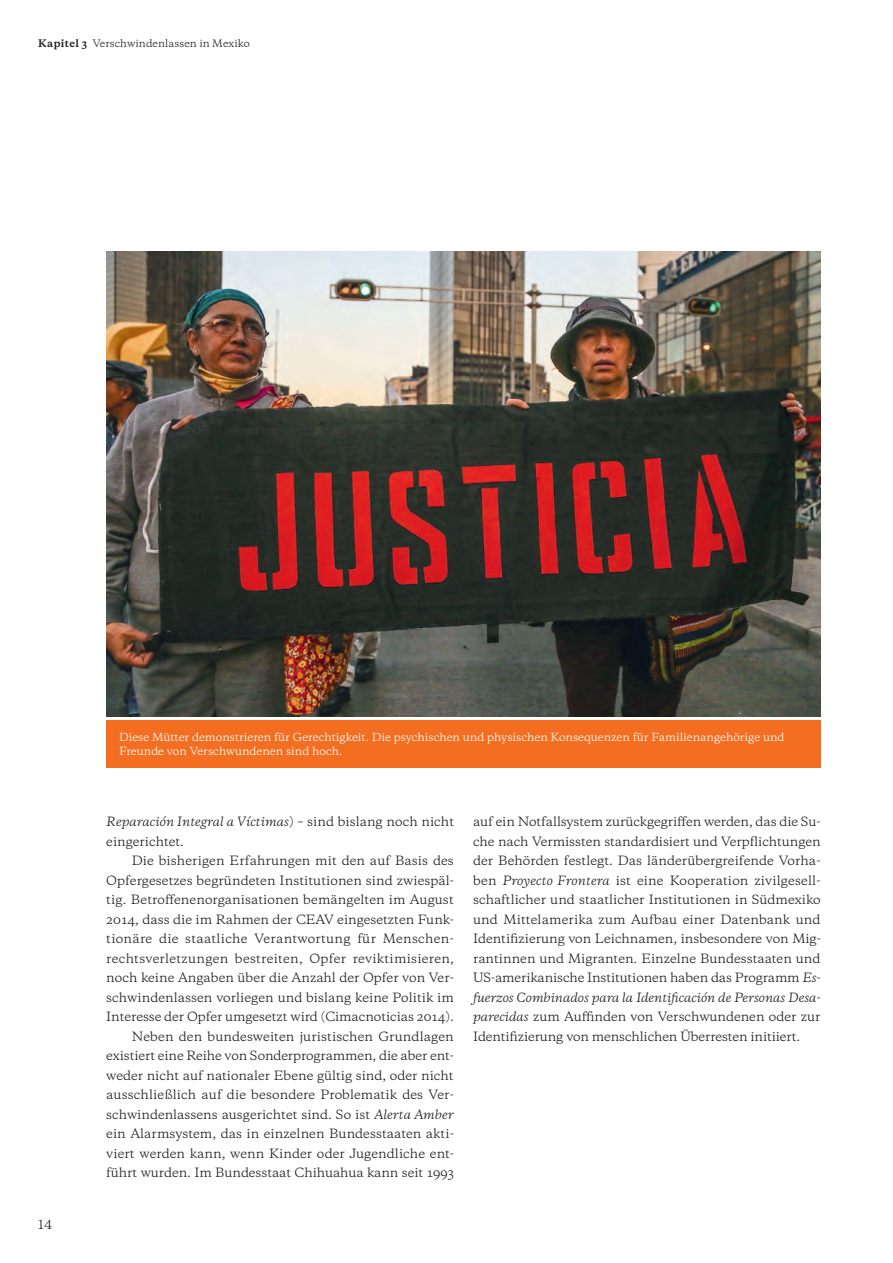
<style>
.page{position:relative;width:893px;height:1263px;background:#fff}
.page>*{position:absolute;margin:0;border:0;box-sizing:border-box;transform-origin:0 0}
.t1{font:12px/19.5px "Galaxie Copernicus";color:#231f20}
.t2{font:10.5px/13.5px "Galaxie Copernicus";color:#fff}
.t3{font:9.75px "Galaxie Copernicus";letter-spacing:.005em;color:#231f20}
.s1{font-weight:700}
.s2{font-style:italic}
</style>
<div class="page">
<img style="left:106px;top:252px;width:715px;height:464px">
<div style="left:106px;top:720px;width:715px;height:48px;background:#f36e21"></div>
<p class="t3" style="left:38px;top:36px;width:213px"><span class="s1">Kapitel 3</span> Verschwindenlassen in Mexiko</p>
<p class="t2" style="left:119px;top:731px;width:667px">Diese Mütter demonstrieren für Gerechtigkeit. Die psychischen und physischen Konsequenzen für Familienangehörige und<br>Freunde von Verschwundenen sind hoch.</p>
<p class="t1" style="left:38px;top:1214px;width:15px">14</p>
<p class="t1" style="left:106px;top:812px;width:349px"><span class="s2">Reparación Integral a Víctimas</span>) – sind bislang noch nicht eingerichtet.</p>
<p class="t1" style="left:106px;top:851px;width:349px;text-align:right">Die bisherigen Erfahrungen mit den auf Basis des Opfergesetzes begründeten Institutionen sind zwiespäl&shy;tig. Betroffenenorganisationen bemängelten im August 2014, dass die im Rahmen der CEAV eingesetzten Funk&shy;tionäre die staatliche Verantwortung für Menschen&shy;rechtsverletzungen bestreiten, Opfer reviktimisieren, noch keine Angaben über die Anzahl der Opfer von Ver&shy;schwindenlassen vorliegen und bislang keine Politik im Interesse der Opfer umgesetzt wird (Cimacnoticias 2014).<br>Neben den bundesweiten juristischen Grundlagen existiert eine Reihe von Sonderprogrammen, die aber ent&shy;weder nicht auf nationaler Ebene gültig sind, oder nicht ausschließlich auf die besondere Problematik des Ver&shy;schwindenlassens ausgerichtet sind. So ist <span class="s2">Alerta Amber </span>ein Alarmsystem, das in einzelnen Bundesstaaten akti&shy;viert werden kann, wenn Kinder oder Jugendliche ent&shy;führt wurden. Im Bundesstaat Chihuahua kann seit 1993</p>
<p class="t1" style="left:473px;top:812px;width:349px;text-align:justify">auf ein Notfallsystem zurückgegriffen werden, das die Su&shy;che nach Vermissten standardisiert und Verpflichtungen der Behörden festlegt. Das länderübergreifende Vorha&shy;ben <span class="s2">Proyecto Frontera</span> ist eine Kooperation zivilgesell&shy;schaftlicher und staatlicher Institutionen in Südmexiko und Mittelamerika zum Aufbau einer Datenbank und Identifizierung von Leichnamen, insbesondere von Mig&shy;rantinnen und Migranten. Einzelne Bundesstaaten und US-amerikanische Institutionen haben das Programm <span class="s2">Es&shy;fuerzos Combinados para la Identificación de Personas Desa&shy;parecidas</span> zum Auffinden von Verschwundenen oder zur Identifizierung von menschlichen Überresten initiiert.</p>
</div>
